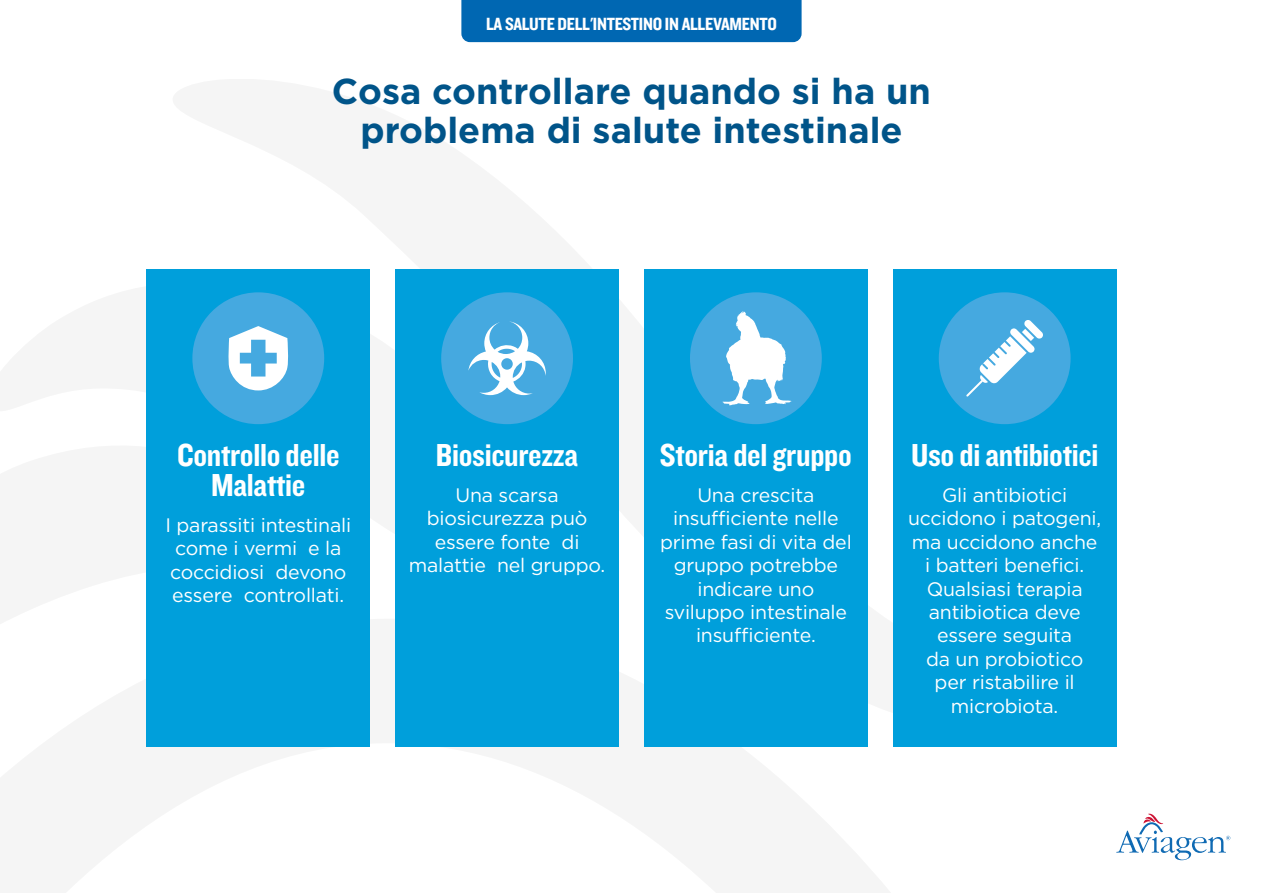
<style>
.page{position:relative;width:1263px;height:893px;background:#fff}
.page>*{position:absolute;margin:0;border:0;box-sizing:border-box;transform-origin:0 0}
.t1{font:700 36px/39px "Gotham";color:#005489;text-align:center}
.t2{font:33px/30px "Knockout 50 Welterweight";letter-spacing:-.01em;color:#fff;text-align:center}
.t3{font:19.5px/23.4px "Gotham";letter-spacing:-.01em;color:#fff;text-align:center}
.t4{font:18.3px "Knockout 50 Welterweight";letter-spacing:-.015em;color:#fff}
</style>
<div class="page">
<svg style="left:1116px;top:327px;width:1px;height:113px"></svg>
<div style="left:147px;top:269px;width:223px;height:477px;background:#009fdb"></div>
<div style="left:192px;top:292px;width:132px;height:132px;background:#45a9e0;border-radius:50%"></div>
<div style="left:395px;top:269px;width:224px;height:477px;background:#009fdb"></div>
<div style="left:441px;top:292px;width:132px;height:132px;background:#45a9e0;border-radius:50%"></div>
<div style="left:644px;top:269px;width:223px;height:477px;background:#009fdb"></div>
<div style="left:690px;top:292px;width:132px;height:132px;background:#45a9e0;border-radius:50%"></div>
<div style="left:893px;top:269px;width:223px;height:477px;background:#009fdb"></div>
<div style="left:939px;top:292px;width:131px;height:132px;background:#45a9e0;border-radius:50%"></div>
<svg style="left:228px;top:326px;width:61px;height:64px"></svg>
<svg style="left:722px;top:311px;width:69px;height:94px"></svg>
<svg style="left:468px;top:321px;width:78px;height:74px"></svg>
<svg style="left:966px;top:320px;width:77px;height:77px"></svg>
<svg style="left:1116px;top:814px;width:114px;height:46px"></svg>
<div style="left:461px;top:0;width:340px;height:42px;background:#0067b2"></div>
<p class="t4" style="left:486px;top:12px;width:292px">LA SALUTE DELL'INTESTINO IN ALLEVAMENTO</p>
<h1 class="t1" style="left:332px;top:71px;width:601px">Cosa controllare quando si ha un problema di salute intestinale</h1>
<h2 class="t2" style="left:177px;top:439px;width:164px">Controllo delle<br>Malattie</h2>
<p class="t3" style="left:165px;top:513px;width:187px;text-align:left">I parassiti intestinali come i vermi e la coccidiosi devono essere controllati.</p>
<h2 class="t2" style="left:436px;top:439px;width:144px">Biosicurezza</h2>
<p class="t3" style="left:409px;top:483px;width:198px">Una scarsa biosicurezza può essere fonte di malattie nel gruppo.</p>
<h2 class="t2" style="left:660px;top:439px;width:194px">Storia del gruppo</h2>
<p class="t3" style="left:660px;top:483px;width:193px">Una crescita insufficiente nelle prime fasi di vita del gruppo potrebbe indicare uno sviluppo intestinale insufficiente.</p>
<h2 class="t2" style="left:911px;top:439px;width:189px">Uso di antibiotici</h2>
<p class="t3" style="left:908px;top:483px;width:195px">Gli antibiotici uccidono i patogeni, ma uccidono anche i batteri benefici.<br>Qualsiasi terapia antibiotica deve essere seguita<br>da un probiotico per ristabilire il microbiota.</p>
</div>
